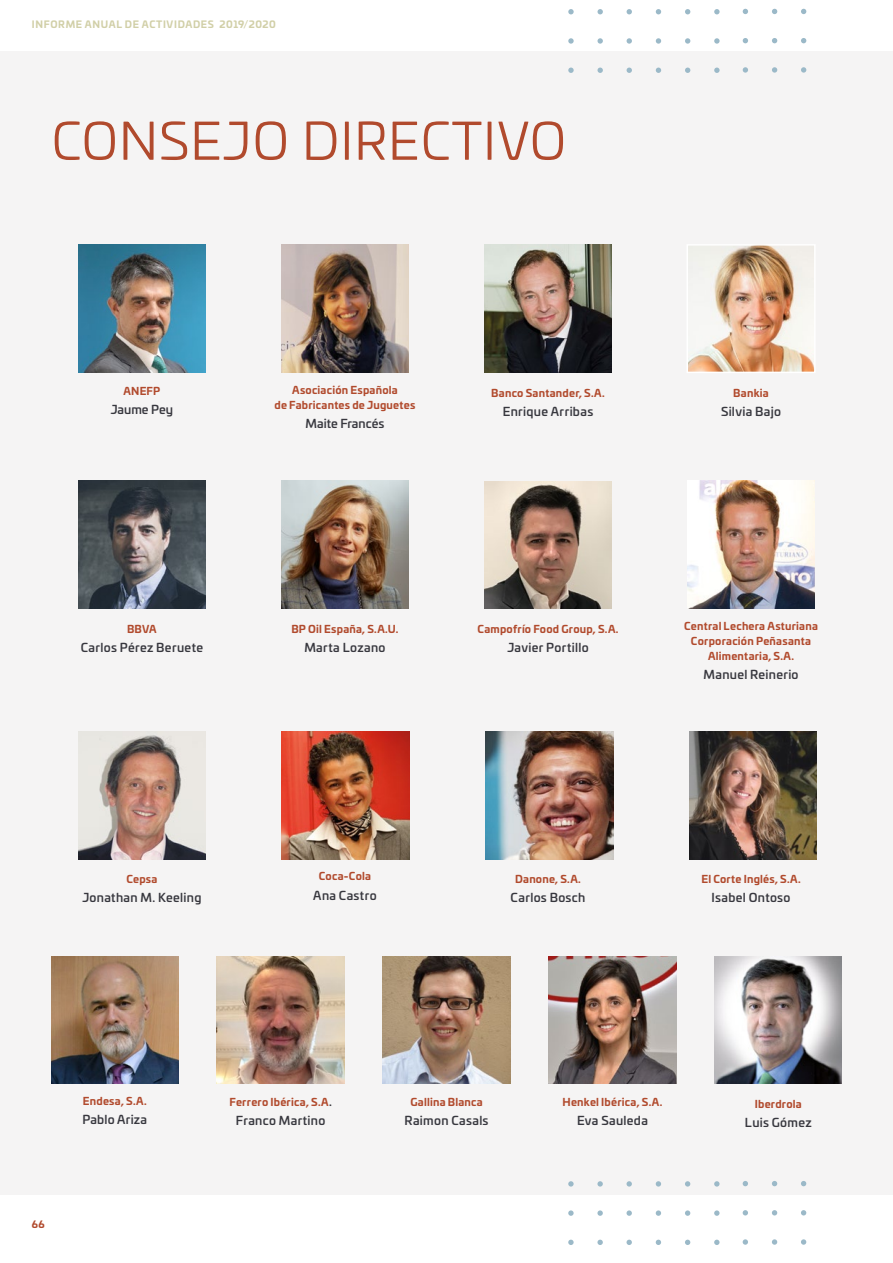
<style>
.page{position:relative;width:893px;height:1263px;background:#fff}
.page>*{position:absolute;margin:0;border:0;box-sizing:border-box;transform-origin:0 0}
.t1{font:51px "Univia Pro";letter-spacing:.02em;color:#b14a2d}
.t2{font:500 12px "Univia Pro";letter-spacing:.025em;color:#37373e}
.t3{font:500 12px "Univia Pro";color:#37373e}
.t4{font:700 10.5px/15px "Univia Pro";letter-spacing:.02em;color:#b14a2d;text-align:center}
.t5{font:700 9.75px "Univia Pro";letter-spacing:.07em;color:#d1cfa7}
.t6{font:700 9.75px "Univia Pro";color:#b14a2d}
.s1{font-weight:500;font-size:12px;color:#37373e}
</style>
<div class="page">
<div style="left:0;top:51px;width:893px;height:1144px;background:#f5f4f4"></div>
<img style="left:78px;top:245px;width:128px;height:127px">
<img style="left:689px;top:247px;width:124px;height:123px">
<div style="left:686px;top:244px;width:130px;height:129px;border:2px solid #fff"></div>
<img style="left:549px;top:956px;width:127px;height:128px">
<img style="left:281px;top:481px;width:128px;height:127px">
<img style="left:281px;top:245px;width:128px;height:127px">
<img style="left:78px;top:481px;width:128px;height:127px">
<img style="left:484px;top:245px;width:128px;height:127px">
<img style="left:484px;top:481px;width:128px;height:127px">
<img style="left:687px;top:481px;width:128px;height:127px">
<img style="left:78px;top:732px;width:128px;height:127px">
<img style="left:689px;top:732px;width:128px;height:127px">
<img style="left:217px;top:956px;width:127px;height:128px">
<img style="left:51px;top:956px;width:128px;height:128px">
<img style="left:383px;top:957px;width:127px;height:127px">
<img style="left:282px;top:732px;width:128px;height:127px">
<img style="left:486px;top:732px;width:127px;height:127px">
<img style="left:715px;top:956px;width:127px;height:127px">
<svg style="left:801px;top:1181px;width:5px;height:5px"></svg>
<svg style="left:801px;top:1210px;width:5px;height:5px"></svg>
<svg style="left:801px;top:1239px;width:5px;height:6px"></svg>
<svg style="left:743px;top:1181px;width:5px;height:5px"></svg>
<svg style="left:743px;top:1210px;width:5px;height:5px"></svg>
<svg style="left:743px;top:1239px;width:5px;height:6px"></svg>
<svg style="left:772px;top:1181px;width:5px;height:5px"></svg>
<svg style="left:772px;top:1210px;width:5px;height:5px"></svg>
<svg style="left:772px;top:1239px;width:5px;height:6px"></svg>
<svg style="left:656px;top:1181px;width:5px;height:5px"></svg>
<svg style="left:656px;top:1210px;width:5px;height:6px"></svg>
<svg style="left:656px;top:1240px;width:5px;height:5px"></svg>
<svg style="left:626px;top:1181px;width:6px;height:5px"></svg>
<svg style="left:626px;top:1210px;width:6px;height:6px"></svg>
<svg style="left:626px;top:1240px;width:6px;height:5px"></svg>
<svg style="left:714px;top:1181px;width:5px;height:5px"></svg>
<svg style="left:714px;top:1210px;width:5px;height:6px"></svg>
<svg style="left:714px;top:1240px;width:5px;height:5px"></svg>
<svg style="left:685px;top:1181px;width:5px;height:5px"></svg>
<svg style="left:685px;top:1210px;width:5px;height:6px"></svg>
<svg style="left:685px;top:1240px;width:5px;height:5px"></svg>
<svg style="left:568px;top:1181px;width:6px;height:5px"></svg>
<svg style="left:568px;top:1210px;width:6px;height:6px"></svg>
<svg style="left:568px;top:1240px;width:6px;height:5px"></svg>
<svg style="left:597px;top:1181px;width:6px;height:5px"></svg>
<svg style="left:597px;top:1210px;width:6px;height:6px"></svg>
<svg style="left:597px;top:1240px;width:6px;height:5px"></svg>
<svg style="left:801px;top:9px;width:5px;height:5px"></svg>
<svg style="left:801px;top:38px;width:5px;height:5px"></svg>
<svg style="left:743px;top:9px;width:5px;height:5px"></svg>
<svg style="left:743px;top:38px;width:5px;height:5px"></svg>
<svg style="left:772px;top:9px;width:5px;height:5px"></svg>
<svg style="left:772px;top:38px;width:5px;height:5px"></svg>
<svg style="left:656px;top:9px;width:5px;height:5px"></svg>
<svg style="left:656px;top:38px;width:5px;height:6px"></svg>
<svg style="left:627px;top:9px;width:5px;height:5px"></svg>
<svg style="left:627px;top:38px;width:5px;height:6px"></svg>
<svg style="left:714px;top:9px;width:6px;height:5px"></svg>
<svg style="left:714px;top:38px;width:6px;height:6px"></svg>
<svg style="left:685px;top:9px;width:5px;height:5px"></svg>
<svg style="left:685px;top:38px;width:5px;height:6px"></svg>
<svg style="left:568px;top:9px;width:6px;height:5px"></svg>
<svg style="left:568px;top:38px;width:6px;height:6px"></svg>
<svg style="left:597px;top:9px;width:6px;height:5px"></svg>
<svg style="left:597px;top:38px;width:6px;height:6px"></svg>
<svg style="left:801px;top:67px;width:5px;height:6px"></svg>
<svg style="left:743px;top:67px;width:5px;height:6px"></svg>
<svg style="left:772px;top:67px;width:5px;height:6px"></svg>
<svg style="left:656px;top:68px;width:5px;height:5px"></svg>
<svg style="left:627px;top:68px;width:5px;height:5px"></svg>
<svg style="left:714px;top:68px;width:6px;height:5px"></svg>
<svg style="left:685px;top:68px;width:5px;height:5px"></svg>
<svg style="left:568px;top:68px;width:6px;height:5px"></svg>
<svg style="left:597px;top:68px;width:6px;height:5px"></svg>
<p class="t5" style="left:32px;top:16px;width:245px">INFORME ANUAL DE ACTIVIDADES 2019/2020</p>
<h1 class="t1" style="left:52px;top:104px;width:516px">CONSEJO DIRECTIVO</h1>
<p class="t4" style="left:124px;top:382px;width:38px">ANEFP</p>
<p class="t3" style="left:111px;top:400px;width:64px">Jaume Pey</p>
<p class="t4" style="left:275px;top:381px;width:142px">Asociación Española<br>de Fabricantes de Juguetes</p>
<p class="t3" style="left:306px;top:414px;width:80px">Maite Francés</p>
<p class="t4" style="left:491px;top:385px;width:115px">Banco Santander, S.A.</p>
<p class="t2" style="left:503px;top:402px;width:92px">Enrique Arribas</p>
<p class="t4" style="left:733px;top:385px;width:37px">Bankia</p>
<p class="t2" style="left:721px;top:402px;width:62px">Silvia Bajo</p>
<p class="t4" style="left:127px;top:621px;width:31px">BBVA</p>
<p class="t2" style="left:81px;top:638px;width:124px">Carlos Pérez Beruete</p>
<p class="t4" style="left:291px;top:621px;width:109px">BP Oil España, S.A.U.</p>
<p class="t2" style="left:304px;top:638px;width:83px">Marta Lozano</p>
<p class="t4" style="left:477px;top:621px;width:143px">Campofrío Food Group, S.A.</p>
<p class="t2" style="left:507px;top:638px;width:83px">Javier Portillo</p>
<p class="t4" style="left:684px;top:617px;width:135px">Central Lechera Asturiana<br>Corporación Peñasanta<br>Alimentaria, S.A.</p>
<p class="t2" style="left:703px;top:665px;width:97px">Manuel Reinerio</p>
<p class="t4" style="left:126px;top:870px;width:33px">Cepsa</p>
<p class="t2" style="left:82px;top:888px;width:121px">Jonathan M. Keeling</p>
<p class="t4" style="left:319px;top:868px;width:54px">Coca-Cola</p>
<p class="t2" style="left:313px;top:886px;width:65px">Ana Castro</p>
<p class="t4" style="left:515px;top:870px;width:67px">Danone, S.A.</p>
<p class="t2" style="left:511px;top:888px;width:76px">Carlos Bosch</p>
<p class="t4" style="left:701px;top:870px;width:101px">El Corte Inglés, S.A.</p>
<p class="t2" style="left:711px;top:888px;width:81px">Isabel Ontoso</p>
<p class="t6" style="left:32px;top:1216px;width:14px">66</p>
<p class="t4" style="left:83px;top:1092px;width:65px">Endesa, S.A.</p>
<p class="t2" style="left:82px;top:1110px;width:66px">Pablo Ariza</p>
<p class="t4" style="left:229px;top:1093px;width:104px">Ferrero Ibérica, S.A<span class="s1">.</span></p>
<p class="t2" style="left:236px;top:1111px;width:91px">Franco Martino</p>
<p class="t4" style="left:410px;top:1093px;width:74px">Gallina Blanca</p>
<p class="t2" style="left:405px;top:1111px;width:85px">Raimon Casals</p>
<p class="t4" style="left:563px;top:1093px;width:101px">Henkel Ibérica, S.A.</p>
<p class="t2" style="left:577px;top:1111px;width:72px">Eva Sauleda</p>
<p class="t4" style="left:755px;top:1096px;width:49px">Iberdrola</p>
<p class="t2" style="left:745px;top:1113px;width:68px">Luis Gómez</p>
</div>
